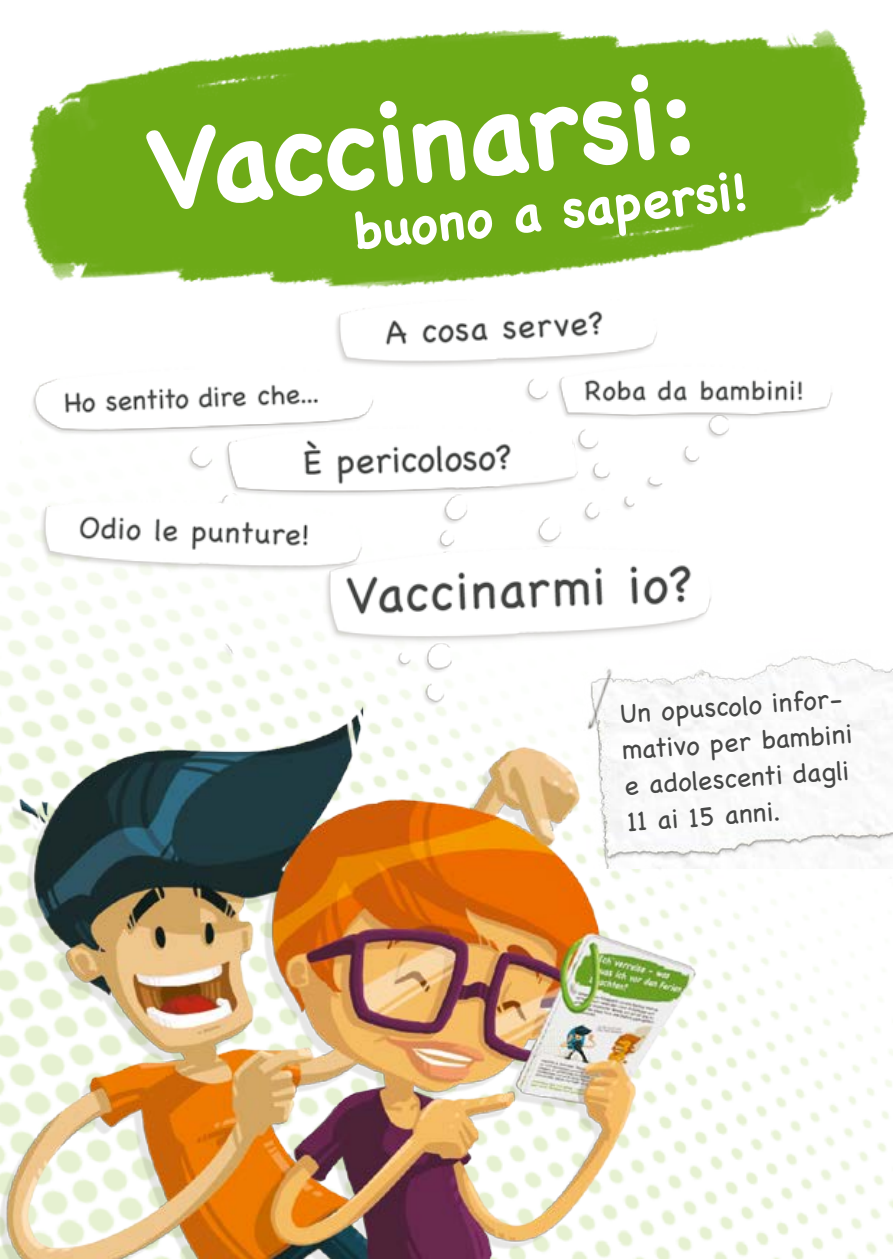
<style>
.page{position:relative;width:893px;height:1259px;background:#fff}
.page>*{position:absolute;margin:0;border:0;box-sizing:border-box;transform-origin:0 0}
.t1{font:700 111px "Chalkboard";color:#fff}
.t2{font:700 51px "Chalkboard";color:#fff}
.t3{font:27px/36px "Chalkboard";color:#474847}
</style>
<div class="page">
<img style="left:766px;top:901px;width:127px;height:358px">
<img style="left:22px;top:29px;width:846px;height:243px">
<img style="left:0;top:272px;width:766px;height:987px">
<img style="left:0;top:300px;width:833px;height:423px">
<img style="left:571px;top:638px;width:322px;height:83px">
<img style="left:564px;top:721px;width:329px;height:161px">
<img style="left:552px;top:654px;width:89px;height:89px">
<p class="t1" style="left:141px;top:105px;width:552px;rotate:-6deg">Vaccinarsi:</p>
<p class="t2" style="left:350px;top:202px;width:397px;rotate:-6deg">buono a sapersi!</p>
<p class="t3" style="left:618px;top:696px;width:233px;rotate:-4deg">Un opuscolo infor&shy;mativo per bambini e adolescenti dagli<br>11 ai 15 anni.</p>
</div>
